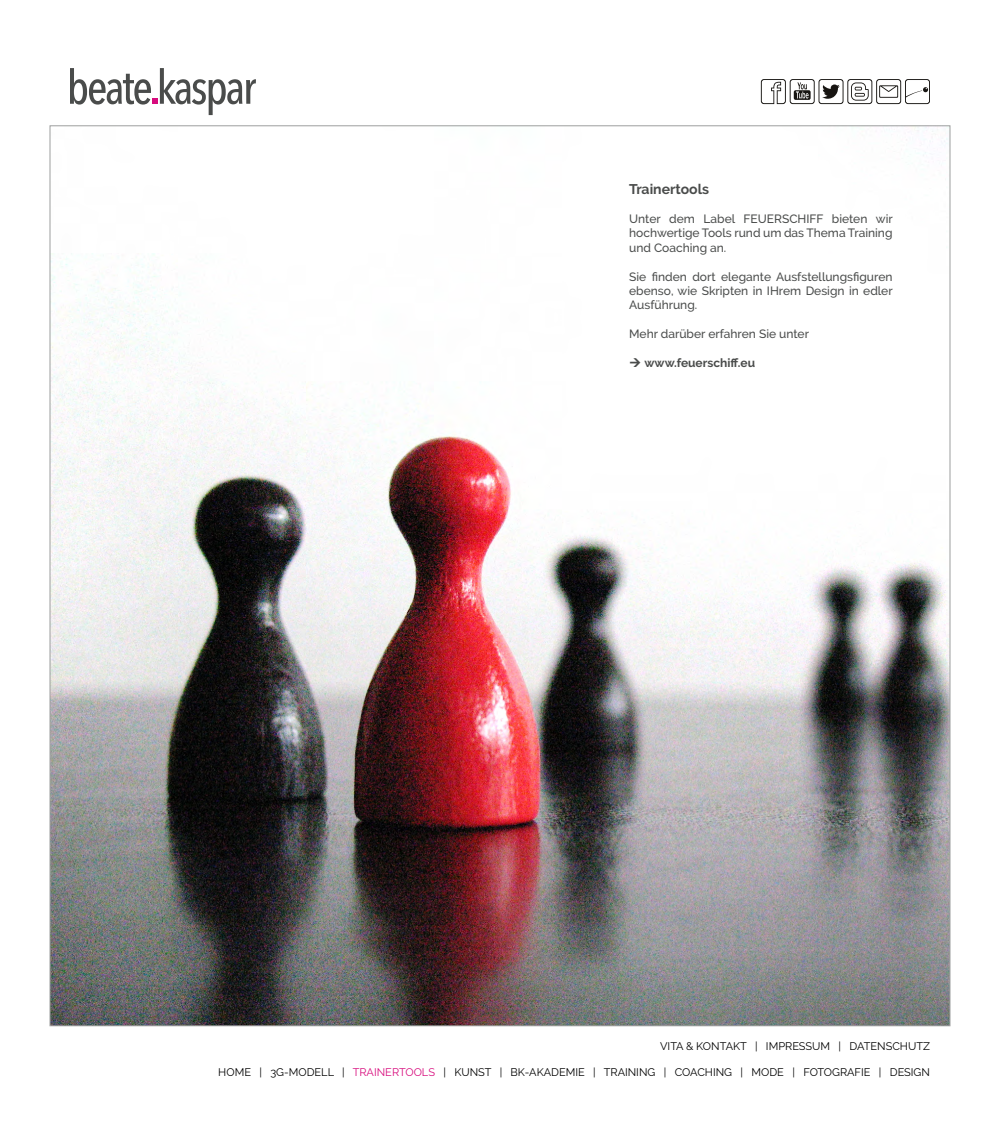
<style>
.page{position:relative;width:1000px;height:1136px;background:#fff}
.page>*{position:absolute;margin:0;border:0;box-sizing:border-box;transform-origin:0 0}
.t1{font:700 14px "Raleway";color:#4a4c4b}
.t2{font:500 12px/14.4px "Raleway";color:#4a4c4b;text-align:justify}
.t3{font:700 12px "Raleway";color:#4a4c4b}
.t4{font:11px "Raleway";color:#000}
.s1{color:#d70b7d}
</style>
<div class="page">
<img style="left:52px;top:127px;width:896px;height:897px">
<svg style="left:761px;top:79px;width:169px;height:25px"></svg>
<svg style="left:70px;top:68px;width:186px;height:47px"></svg>
<svg style="left:630px;top:358px;width:10px;height:9px"></svg>
<p class="t1" style="left:629px;top:181px;width:81px">Trainertools</p>
<p class="t2" style="left:629px;top:212px;width:265px">Unter dem Label FEUERSCHIFF bieten wir hochwertige Tools rund um das Thema Training und Coaching an.</p>
<p class="t2" style="left:629px;top:269px;width:265px">Sie finden dort elegante Ausfstellungsfiguren ebenso, wie Skripten in IHrem Design in edler Ausführung.</p>
<p class="t2" style="left:629px;top:327px;width:181px">Mehr darüber erfahren Sie unter</p>
<p class="t3" style="left:645px;top:356px;width:112px">www.feuerschiff.eu</p>
<p class="t4" style="left:660px;top:1040px;width:271px">VITA &amp; KONTAKT | IMPRESSUM | DATENSCHUTZ</p>
<p class="t4" style="left:218px;top:1066px;width:713px">HOME | 3G-MODELL | <span class="s1">TRAINERTOOLS</span> | KUNST | BK-AKADEMIE | TRAINING | COACHING | MODE | FOTOGRAFIE | DESIGN</p>
</div>
